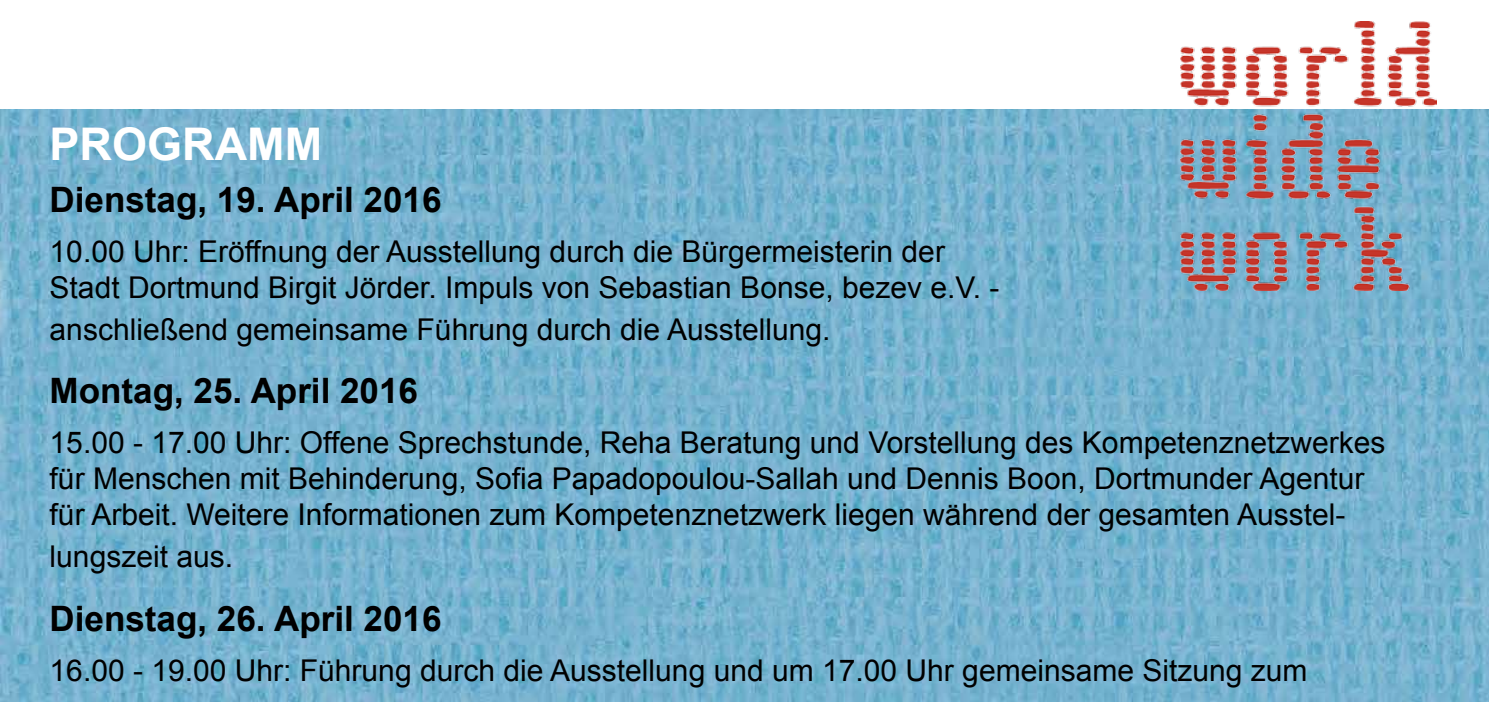
<style>
.page{position:relative;width:1489px;height:702px;background:#fff}
.page>*{position:absolute;margin:0;border:0;box-sizing:border-box;transform-origin:0 0}
.t1{font:700 45px "Arial";color:#fff}
.t2{font:700 35px "Arial";color:#000}
.t3{font:30px/36px "Arial";color:#000}
</style>
<div class="page">
<img style="left:0;top:110px;width:1488px;height:592px">
<img style="left:1180px;top:21px;width:255px;height:270px">
<p class="t1" style="left:50px;top:115px;width:274px">PROGRAMM</p>
<p class="t2" style="left:50px;top:176px;width:393px">Dienstag, 19. April 2016</p>
<p class="t3" style="left:50px;top:233px;width:896px">10.00 Uhr: Eröffnung der Ausstellung durch die Bürgermeisterin der</p>
<p class="t3" style="left:50px;top:269px;width:951px">Stadt Dortmund Birgit Jörder. Impuls von Sebastian Bonse, bezev e.V. -</p>
<p class="t3" style="left:50px;top:311px;width:782px">anschließend gemeinsame Führung durch die Ausstellung.</p>
<p class="t2" style="left:50px;top:367px;width:370px">Montag, 25. April 2016</p>
<p class="t3" style="left:50px;top:425px;width:1337px">15.00 - 17.00 Uhr: Offene Sprechstunde, Reha Beratung und Vorstellung des Kompetenznetzwerkes für Menschen mit Behinderung, Sofia Papadopoulou-Sallah und Dennis Boon, Dortmunder Agentur für Arbeit. Weitere Informationen zum Kompetenznetzwerk liegen während der gesamten Ausstel-</p>
<p class="t3" style="left:50px;top:539px;width:185px">lungszeit aus.</p>
<p class="t2" style="left:50px;top:595px;width:393px">Dienstag, 26. April 2016</p>
<p class="t3" style="left:50px;top:652px;width:1259px">16.00 - 19.00 Uhr: Führung durch die Ausstellung und um 17.00 Uhr gemeinsame Sitzung zum</p>
</div>
